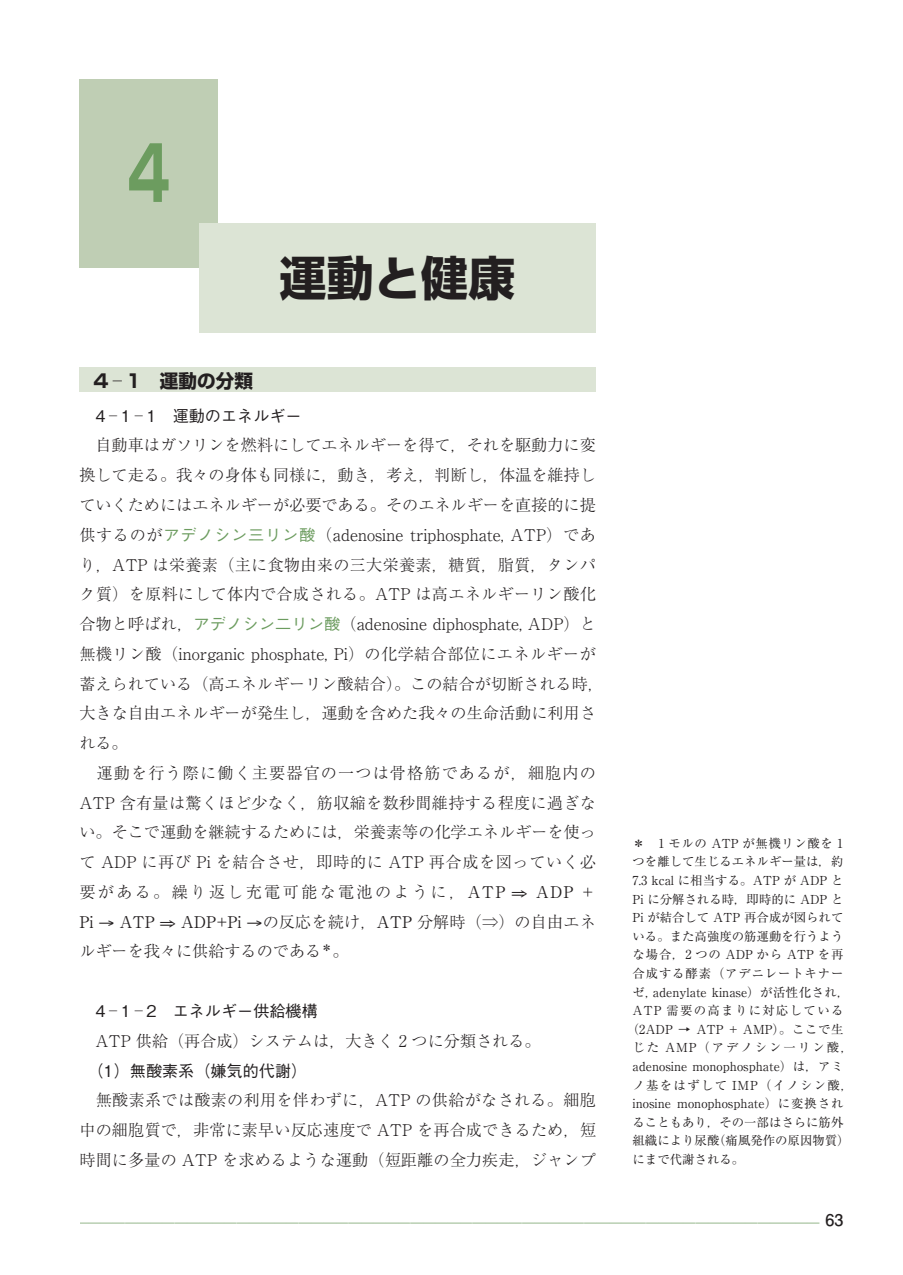
<style>
.page{position:relative;width:903px;height:1275px;background:#fff}
.page>*{position:absolute;margin:0;border:0;box-sizing:border-box;transform-origin:0 0}
.t1{font:700 74.38px "Shin Go Pr 6 N";color:#6c9c5f;scale:.7 1}
.t2{font:700 47.07px "Shin Go Pr 6 N";color:#231f20}
.t3{font:700 18.55px "Shin Go Pr 6 N";color:#231f20}
.t4{font:300 16.1px/29.8px "Ryumin Pr 6 N";color:#231f20;text-align:justify}
.t5{font:500 16.1px "Gothic BBB Pr 6 N";color:#231f20}
.t6{font:12.42px "Ryumin Pr 6 N";color:#231f20}
.t7{font:300 12.42px "Ryumin Pr 6 N";color:#6c9c5f}
.t8{font:12.42px "Ryumin Pr 6 N";letter-spacing:.065em;color:#231f20}
.t9{font:12.42px "Ryumin Pr 6 N";letter-spacing:.105em;color:#231f20}
.t10{font:12.42px "Ryumin Pr 6 N";letter-spacing:.05em;color:#231f20}
.t11{font:12.42px "Ryumin Pr 6 N";letter-spacing:.16em;color:#231f20}
.s1{font-family:"Gothic BBB Pr 6 N";font-weight:500;color:#6c9c5f}
.s2{font-weight:400}
.s3{font-weight:300}
.s4{font-family:"Futo Go B101 Pr 6 N";font-weight:700;font-size:16.1px;color:#231f20}
</style>
<div class="page">
<div style="left:79px;top:79px;width:139px;height:189px;background:#bfceb4"></div>
<div style="left:199px;top:223px;width:397px;height:110px;background:#dce4d5"></div>
<div style="left:79px;top:367px;width:517px;height:25px;background:#dce4d5"></div>
<h1 class="t1" style="left:128px;top:115px;width:62px">4</h1>
<h2 class="t2" style="left:280px;top:241px;width:237px">運動と健康</h2>
<p class="t3" style="left:93px;top:366px;width:161px">4 ─ 1　運動の分類</p>
<p class="t5" style="left:95px;top:403px;width:208px">4 ─ 1 ─ 1　運動のエネルギー</p>
<p class="t4" style="left:79px;top:430px;width:526px;text-align:left;text-indent:16px">自動車はガソリンを燃料にしてエネルギーを得て，それを駆動力に変換して走る。我々の身体も同様に，動き，考え，判断し，体温を維持していくためにはエネルギーが必要である。そのエネルギーを直接的に提供するのが<span class="s1">アデノシン三リン酸</span>（adenosine triphosphate, ATP）であり，ATP は栄養素（主に食物由来の三大栄養素，糖質，脂質，タンパク質）を原料にして体内で合成される。ATP は高エネルギーリン酸化合物と呼ばれ，<span class="s1">アデノシン二リン酸</span>（adenosine diphosphate, ADP）と無機リン酸（inorganic phosphate, Pi）の化学結合部位にエネルギーが蓄えられている（高エネルギーリン酸結合）。この結合が切断される時，大きな自由エネルギーが発生し，運動を含めた我々の生命活動に利用される。</p>
<p class="t4" style="left:79px;top:757px;width:518px;text-indent:17px">運動を行う際に働く主要器官の一つは骨格筋であるが，細胞内のATP 含有量は驚くほど少なく，筋収縮を数秒間維持する程度に過ぎない。そこで運動を継続するためには，栄養素等の化学エネルギーを使って ADP に再び Pi を結合させ，即時的に ATP 再合成を図っていく必要がある。繰り返し充電可能な電池のように，<span class="s2">ATP</span> ⇒ <span class="s2">ADP</span> ＋<span class="s2">Pi</span> → <span class="s2">ATP</span> ⇒ <span class="s2">ADP+Pi</span> →の反応を続け，<span class="s2">ATP</span> 分解時（⇒）の自由エネルギーを我々に供給するのである<sup>＊</sup>。</p>
<p class="t5" style="left:95px;top:998px;width:224px">4 ─ 1 ─ 2　エネルギー供給機構</p>
<p class="t4" style="left:96px;top:1025px;width:447px">ATP 供給（再合成）システムは，大きく 2 つに分類される。</p>
<p class="t5" style="left:87px;top:1057px;width:221px">（1）無酸素系（嫌気的代謝）</p>
<p class="t4" style="left:79px;top:1084px;width:518px;text-indent:16px">無酸素系では酸素の利用を伴わずに，ATP の供給がなされる。細胞中の細胞質で，非常に素早い反応速度で ATP を再合成できるため，短時間に多量の ATP を求めるような運動（短距離の全力疾走，ジャンプ</p>
<p class="t10" style="left:632px;top:833px;width:212px"><span class="s3">＊　</span>1 モルの ATP が無機リン酸を 1</p>
<p class="t6" style="left:632px;top:852px;width:212px">つを離して生じるエネルギー量は，約</p>
<p class="t6" style="left:632px;top:871px;width:212px">7.3 kcal に相当する。ATP が ADP と</p>
<p class="t6" style="left:632px;top:889px;width:212px">Pi に分解される時，即時的に ADP と</p>
<p class="t6" style="left:632px;top:908px;width:212px">Pi が結合して ATP 再合成が図られて</p>
<p class="t6" style="left:632px;top:926px;width:212px">いる。また高強度の筋運動を行うよう</p>
<p class="t8" style="left:632px;top:945px;width:212px">な場合，2 つの ADP から ATP を再</p>
<p class="t8" style="left:632px;top:964px;width:212px">合成する酵素（アデニレートキナー</p>
<p class="t6" style="left:632px;top:982px;width:219px">ゼ, adenylate kinase）が活性化され，</p>
<p class="t9" style="left:632px;top:1001px;width:212px">ATP 需要の高まりに対応している</p>
<p class="t6" style="left:627px;top:1019px;width:218px">（2ADP → ATP + AMP）。ここで生</p>
<p class="t11" style="left:632px;top:1038px;width:212px">じた AMP（アデノシン一リン酸,</p>
<p class="t6" style="left:632px;top:1057px;width:212px">adenosine monophosphate）は，アミ</p>
<p class="t9" style="left:632px;top:1075px;width:212px">ノ基をはずして IMP（イノシン酸,</p>
<p class="t6" style="left:632px;top:1094px;width:212px">inosine monophosphate）に変換され</p>
<p class="t6" style="left:632px;top:1112px;width:212px">ることもあり，その一部はさらに筋外</p>
<p class="t6" style="left:632px;top:1131px;width:219px">組織により尿酸（痛風発作の原因物質）</p>
<p class="t6" style="left:632px;top:1150px;width:113px">にまで代謝される。</p>
<p class="t7" style="left:63px;top:1211px;width:782px">————————————————————————————————————————————————————————————— <span class="s4">63</span></p>
</div>
